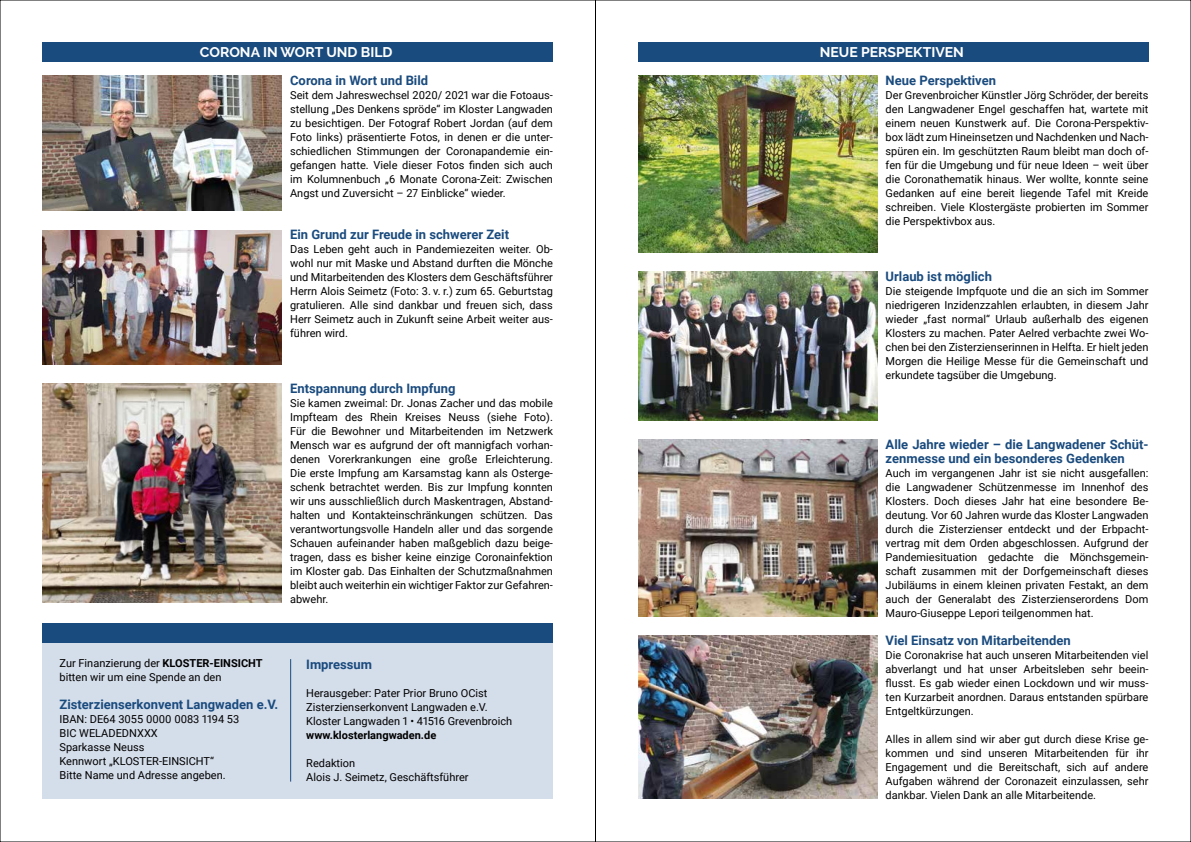
<style>
.page{position:relative;width:1191px;height:842px;background:#fff}
.page>*{position:absolute;margin:0;border:0;box-sizing:border-box;transform-origin:0 0}
.t1{font:700 14px "Raleway";color:#fff}
.t2{font:700 13px/14px "Roboto";color:#1a4b7e}
.t3{font:11px/14px "Roboto";color:#000;text-align:justify}
.t4{font:700 11px "Roboto";color:#000}
.s1{font-weight:700}
</style>
<div class="page">
<div style="left:43px;top:42px;width:510px;height:19px;background:#1a4b7e"></div>
<div style="left:638px;top:42px;width:510px;height:19px;background:#1a4b7e"></div>
<img style="left:43px;top:75px;width:239px;height:136px">
<img style="left:638px;top:75px;width:239px;height:178px">
<img style="left:43px;top:231px;width:239px;height:134px">
<img style="left:638px;top:271px;width:239px;height:150px">
<img style="left:43px;top:383px;width:239px;height:220px">
<img style="left:638px;top:439px;width:239px;height:178px">
<img style="left:638px;top:635px;width:239px;height:164px">
<div style="left:43px;top:642px;width:510px;height:157px;background:#d4ddea"></div>
<div style="left:43px;top:623px;width:510px;height:19px;background:#1a4b7e"></div>
<hr style="left:290px;top:659px;width:1px;height:123px;background:#1a4b7e">
<p class="t1" style="left:200px;top:44px;width:194px">CORONA IN WORT UND BILD</p>
<p class="t2" style="left:290px;top:72px;width:140px">Corona in Wort und Bild</p>
<p class="t3" style="left:290px;top:87px;width:264px">Seit dem Jahreswechsel 2020/ 2021 war die Fotoaus&shy;stellung „Des Denkens spröde“ im Kloster Langwaden zu besichtigen. Der Fotograf Robert Jordan (auf dem Foto links) präsentierte Fotos, in denen er die unter&shy;schiedlichen Stimmungen der Coronapandemie ein&shy;gefangen hatte. Viele dieser Fotos finden sich auch im Kolumnenbuch „6 Monate Corona-Zeit: Zwischen Angst und Zuversicht – 27 Einblicke“ wieder.</p>
<p class="t2" style="left:290px;top:226px;width:220px">Ein Grund zur Freude in schwerer Zeit</p>
<p class="t3" style="left:290px;top:241px;width:264px">Das Leben geht auch in Pandemiezeiten weiter. Ob&shy;wohl nur mit Maske und Abstand durften die Mönche und Mitarbeitenden des Klosters dem Geschäftsführer Herrn Alois Seimetz (Foto: 3. v. r.) zum 65. Geburtstag gratulieren. Alle sind dankbar und freuen sich, dass Herr Seimetz auch in Zukunft seine Arbeit weiter aus&shy;führen wird.</p>
<p class="t2" style="left:290px;top:380px;width:167px">Entspannung durch Impfung</p>
<p class="t3" style="left:290px;top:395px;width:264px">Sie kamen zweimal: Dr. Jonas Zacher und das mobile Impfteam des Rhein Kreises Neuss (siehe Foto).<br>Für die Bewohner und Mitarbeitenden im Netzwerk Mensch war es aufgrund der oft mannigfach vorhan&shy;denen Vorerkrankungen eine große Erleichterung.<br>Die erste Impfung am Karsamstag kann als Osterge&shy;schenk betrachtet werden. Bis zur Impfung konnten wir uns ausschließlich durch Maskentragen, Abstand&shy;halten und Kontakteinschränkungen schützen. Das verantwortungsvolle Handeln aller und das sorgende Schauen aufeinander haben maßgeblich dazu beige&shy;tragen, dass es bisher keine einzige Coronainfektion im Kloster gab. Das Einhalten der Schutzmaßnahmen bleibt auch weiterhin ein wichtiger Faktor zur Gefahren&shy;abwehr.</p>
<p class="t3" style="left:60px;top:656px;width:205px">Zur Finanzierung der <span class="s1">KLOSTER-EINSICHT </span>bitten wir um eine Spende an den</p>
<p class="t2" style="left:60px;top:697px;width:220px">Zisterzienserkonvent Langwaden e.V.</p>
<p class="t3" style="left:60px;top:712px;width:181px;text-align:left">IBAN: DE64 3055 0000 0083 1194 53<br>BIC WELADEDNXXX<br>Sparkasse Neuss<br>Kennwort „KLOSTER-EINSICHT“<br>Bitte Name und Adresse angeben.</p>
<p class="t2" style="left:306px;top:657px;width:67px">Impressum</p>
<p class="t3" style="left:306px;top:685px;width:207px;text-align:left">Herausgeber: Pater Prior Bruno OCist<br>Zisterzienserkonvent Langwaden e.V.<br>Kloster Langwaden 1 • 41516 Grevenbroich</p>
<p class="t4" style="left:306px;top:727px;width:132px">www.klosterlangwaden.de</p>
<p class="t3" style="left:306px;top:755px;width:164px">Redaktion<br>Alois J. Seimetz, Geschäftsführer</p>
<p class="t1" style="left:819px;top:44px;width:146px">NEUE PERSPEKTIVEN</p>
<p class="t2" style="left:885px;top:72px;width:112px">Neue Perspektiven</p>
<p class="t3" style="left:885px;top:87px;width:264px">Der Grevenbroicher Künstler Jörg Schröder, der bereits den Langwadener Engel geschaffen hat, wartete mit einem neuen Kunstwerk auf. Die Corona-Perspektiv&shy;box lädt zum Hineinsetzen und Nachdenken und Nach&shy;spüren ein. Im geschützten Raum bleibt man doch of&shy;fen für die Umgebung und für neue Ideen – weit über die Coronathematik hinaus. Wer wollte, konnte seine Gedanken auf eine bereit liegende Tafel mit Kreide schreiben. Viele Klostergäste probierten im Sommer die Perspektivbox aus.</p>
<p class="t2" style="left:885px;top:268px;width:108px">Urlaub ist möglich</p>
<p class="t3" style="left:885px;top:283px;width:264px">Die steigende Impfquote und die an sich im Sommer niedrigeren Inzidenzzahlen erlaubten, in diesem Jahr wieder „fast normal“ Urlaub außerhalb des eigenen Klosters zu machen. Pater Aelred verbachte zwei Wo&shy;chen bei den Zisterzienserinnen in Helfta. Er hielt jeden Morgen die Heilige Messe für die Gemeinschaft und erkundete tagsüber die Umgebung.</p>
<p class="t2" style="left:885px;top:436px;width:264px">Alle Jahre wieder – die Langwadener Schüt&shy;zenmesse und ein besonderes Gedenken</p>
<p class="t3" style="left:885px;top:465px;width:264px">Auch im vergangenen Jahr ist sie nicht ausgefallen: die Langwadener Schützenmesse im Innenhof des Klosters. Doch dieses Jahr hat eine besondere Be&shy;deutung. Vor 60 Jahren wurde das Kloster Langwaden durch die Zisterzienser entdeckt und der Erbpacht&shy;vertrag mit dem Orden abgeschlossen. Aufgrund der Pandemiesituation gedachte die Mönchsgemein&shy;schaft zusammen mit der Dorfgemeinschaft dieses Jubiläums in einem kleinen privaten Festakt, an dem auch der Generalabt des Zisterzienserordens Dom Mauro-Giuseppe Lepori teilgenommen hat.</p>
<p class="t2" style="left:885px;top:632px;width:187px">Viel Einsatz von Mitarbeitenden</p>
<p class="t3" style="left:885px;top:647px;width:264px">Die Coronakrise hat auch unseren Mitarbeitenden viel abverlangt und hat unser Arbeitsleben sehr beein&shy;flusst. Es gab wieder einen Lockdown und wir muss&shy;ten Kurzarbeit anordnen. Daraus entstanden spürbare Entgeltkürzungen.</p>
<p class="t3" style="left:885px;top:731px;width:264px">Alles in allem sind wir aber gut durch diese Krise ge&shy;kommen und sind unseren Mitarbeitenden für ihr Engagement und die Bereitschaft, sich auf andere Aufgaben während der Coronazeit einzulassen, sehr dankbar. Vielen Dank an alle Mitarbeitende.</p>
</div>
